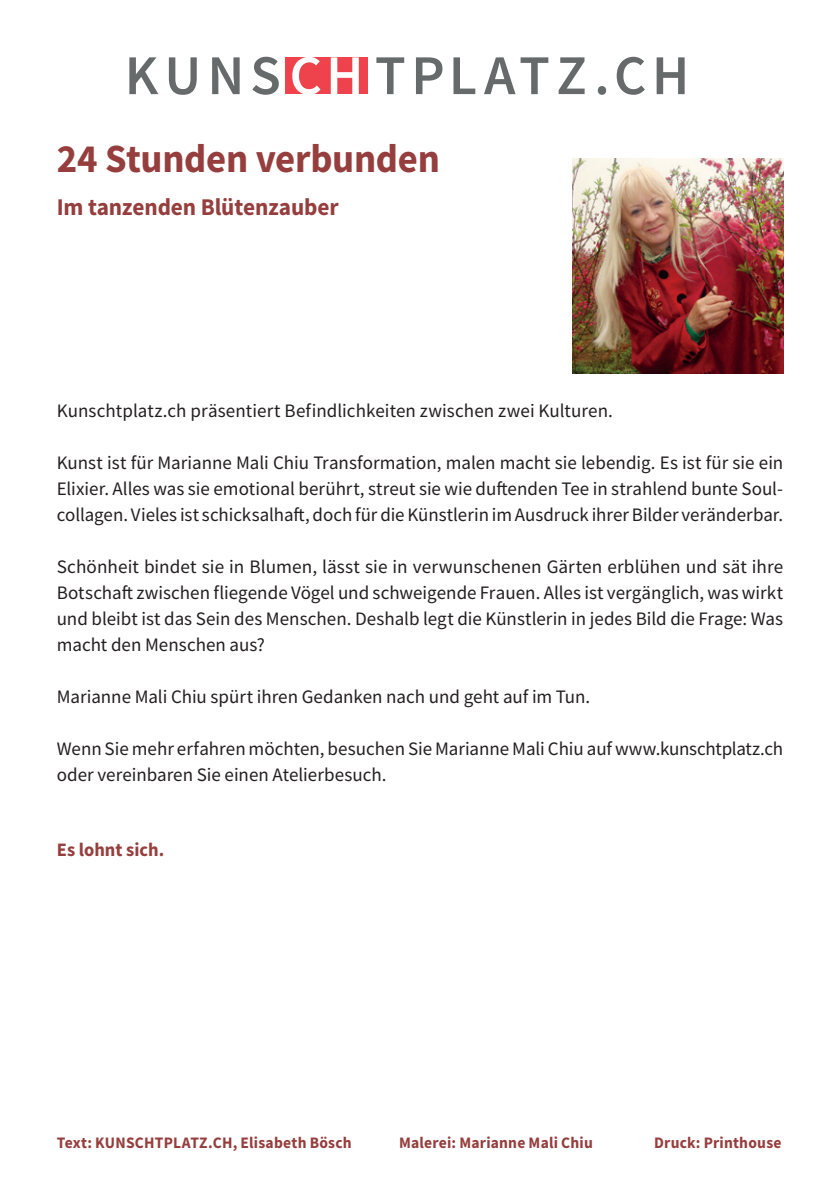
<style>
.page{position:relative;width:840px;height:1191px;background:#fff}
.page>*{position:absolute;margin:0;border:0;box-sizing:border-box;transform-origin:0 0}
.t1{font:700 40px "Source Sans Pro";letter-spacing:-.005em;color:#953e3d}
.t2{font:700 24px "Source Sans Pro";letter-spacing:-.005em;color:#953e3d}
.t3{font:19px/26px "Source Sans Pro";color:#231f20;text-align:justify}
.t4{font:700 19px "Source Sans Pro";letter-spacing:.005em;color:#953e3d}
.t5{font:700 16px "Source Sans Pro";letter-spacing:.015em;color:#953e3d}
</style>
<div class="page">
<div style="left:285px;top:58px;width:83px;height:36px;background:#ee434d"></div>
<svg style="left:129px;top:57px;width:150px;height:38px"></svg>
<svg style="left:292px;top:57px;width:66px;height:37px"></svg>
<svg style="left:376px;top:57px;width:308px;height:38px"></svg>
<img style="left:572px;top:158px;width:210px;height:215px">
<h1 class="t1" style="left:57px;top:132px;width:384px">24 Stunden verbunden</h1>
<p class="t2" style="left:57px;top:191px;width:283px">Im tanzenden Blütenzauber</p>
<p class="t3" style="left:57px;top:397px;width:557px">Kunschtplatz.ch präsentiert Befindlichkeiten zwischen zwei Kulturen.</p>
<p class="t3" style="left:57px;top:449px;width:727px">Kunst ist für Marianne Mali Chiu Transformation, malen macht sie lebendig. Es ist für sie ein Elixier. Alles was sie emotional berührt, streut sie wie duftenden Tee in strahlend bunte Soul&shy;collagen. Vieles ist schicksalhaft, doch für die Künstlerin im Ausdruck ihrer Bilder veränderbar.</p>
<p class="t3" style="left:57px;top:553px;width:727px">Schönheit bindet sie in Blumen, lässt sie in verwunschenen Gärten erblühen und sät ihre Botschaft zwischen fliegende Vögel und schweigende Frauen. Alles ist vergänglich, was wirkt und bleibt ist das Sein des Menschen. Deshalb legt die Künstlerin in jedes Bild die Frage: Was macht den Menschen aus?</p>
<p class="t3" style="left:57px;top:683px;width:534px">Marianne Mali Chiu spürt ihren Gedanken nach und geht auf im Tun.</p>
<p class="t3" style="left:57px;top:735px;width:727px">Wenn Sie mehr erfahren möchten, besuchen Sie Marianne Mali Chiu auf www.kunschtplatz.ch oder vereinbaren Sie einen Atelierbesuch.</p>
<p class="t4" style="left:57px;top:837px;width:109px">Es lohnt sich.</p>
<p class="t5" style="left:57px;top:1132px;width:296px">Text: KUNSCHTPLATZ.CH, Elisabeth Bösch</p>
<p class="t5" style="left:399px;top:1132px;width:195px">Malerei: Marianne Mali Chiu</p>
<p class="t5" style="left:653px;top:1132px;width:129px">Druck: Printhouse</p>
</div>
